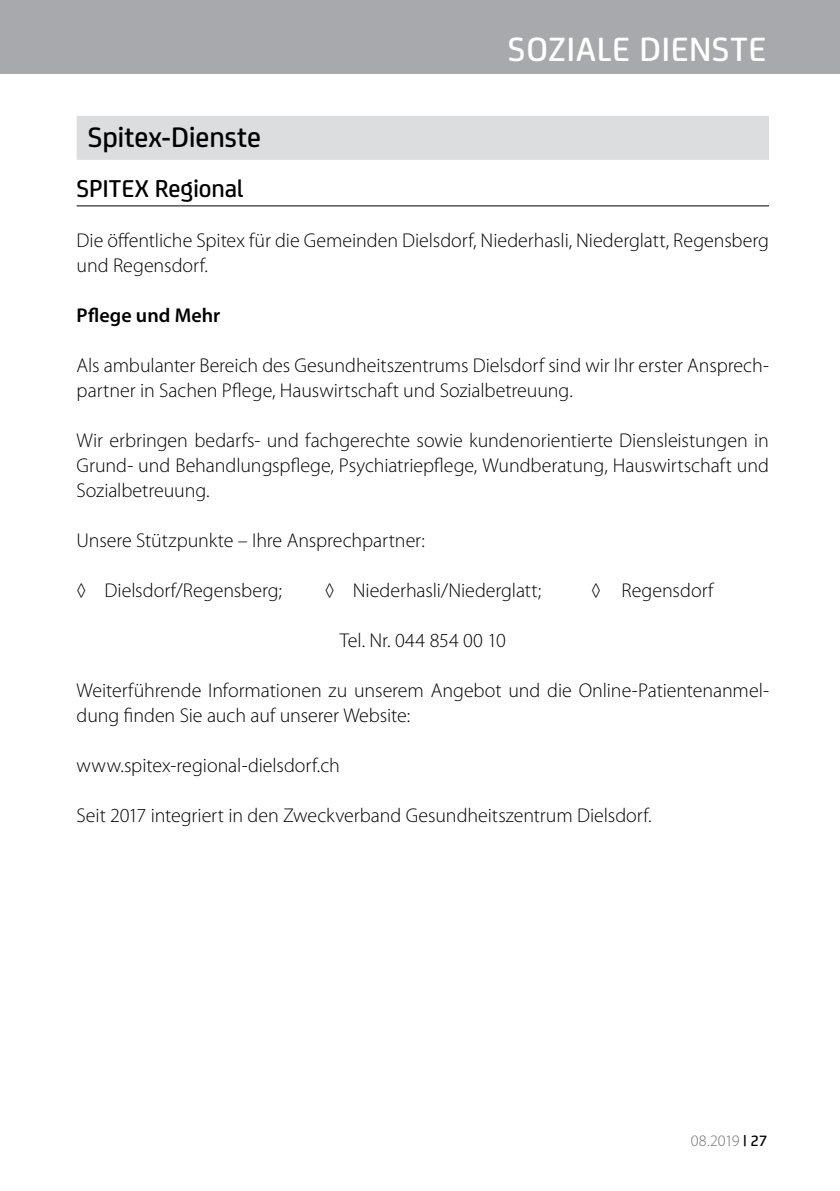
<style>
.page{position:relative;width:840px;height:1191px;background:#fff}
.page>*{position:absolute;margin:0;border:0;box-sizing:border-box;transform-origin:0 0}
.t1{font:500 36px "FS Joey";letter-spacing:.02em;color:#fff}
.t2{font:500 30px "FS Joey";letter-spacing:-.005em;color:#000}
.t3{font:500 26px "FS Joey";letter-spacing:-.005em;color:#000}
.t4{font:300 20px/25px "Myriad Pro";letter-spacing:-.005em;color:#000}
.t5{font:600 20px "Myriad Pro";letter-spacing:.005em;color:#000}
.t6{font:300 16px "Myriad Pro";letter-spacing:-.025em;color:#6d6e71}
.s1{font-family:"FS Joey";font-weight:500;color:#000}
</style>
<div class="page">
<div style="left:0;top:0;width:839px;height:74px;background:#a7a9ac"></div>
<div style="left:77px;top:116px;width:691px;height:44px;background:#dcddde"></div>
<hr style="left:77px;top:205px;width:691px;height:1px;background:#000">
<h1 class="t1" style="left:507px;top:23px;width:259px">SOZIALE DIENSTE</h1>
<h2 class="t2" style="left:88px;top:115px;width:175px">Spitex-Dienste</h2>
<h3 class="t3" style="left:77px;top:169px;width:169px">SPITEX Regional</h3>
<p class="t4" style="left:77px;top:228px;width:693px">Die öffentliche Spitex für die Gemeinden Dielsdorf, Niederhasli, Niederglatt, Regensberg und Regensdorf.</p>
<p class="t5" style="left:77px;top:303px;width:145px">Pflege und Mehr</p>
<p class="t4" style="left:76px;top:353px;width:693px">Als ambulanter Bereich des Gesundheitszentrums Dielsdorf sind wir I hr erster Ansprech&shy;partner in Sachen Pflege, Hauswirtschaft und Sozialbetreuung.</p>
<p class="t4" style="left:77px;top:428px;width:693px;text-align:justify">Wir erbringen bedarfs- und fachgerechte sowie kundenorientierte Diensleistungen in Grund- und Behandlungspflege, Psychiatriepflege, Wundberatung, Hauswirtschaft und Sozialbetreuung.</p>
<p class="t4" style="left:77px;top:528px;width:349px">Unsere Stützpunkte – I hre Ansprechpartner:</p>
<p class="t4" style="left:77px;top:578px;width:207px">◊ Dielsdorf/Regensberg;</p>
<p class="t4" style="left:325px;top:578px;width:218px">◊ Niederhasli/Niederglatt;</p>
<p class="t4" style="left:591px;top:578px;width:125px">◊ Regensdorf</p>
<p class="t4" style="left:339px;top:628px;width:167px">Tel. Nr. 044 854 00 10</p>
<p class="t4" style="left:77px;top:678px;width:693px">Weiterführende I nformationen zu unserem Angebot und die Online-Patientenanmel&shy;dung finden Sie auch auf unserer Website:</p>
<p class="t4" style="left:77px;top:753px;width:264px">www.spitex-regional-dielsdorf.ch</p>
<p class="t4" style="left:77px;top:803px;width:576px">Seit 2017 integriert in den Zweckverband Gesundheitszentrum Dielsdorf.</p>
<p class="t6" style="left:690px;top:1131px;width:78px">08.2019 <span class="s1">| 27</span></p>
</div>
